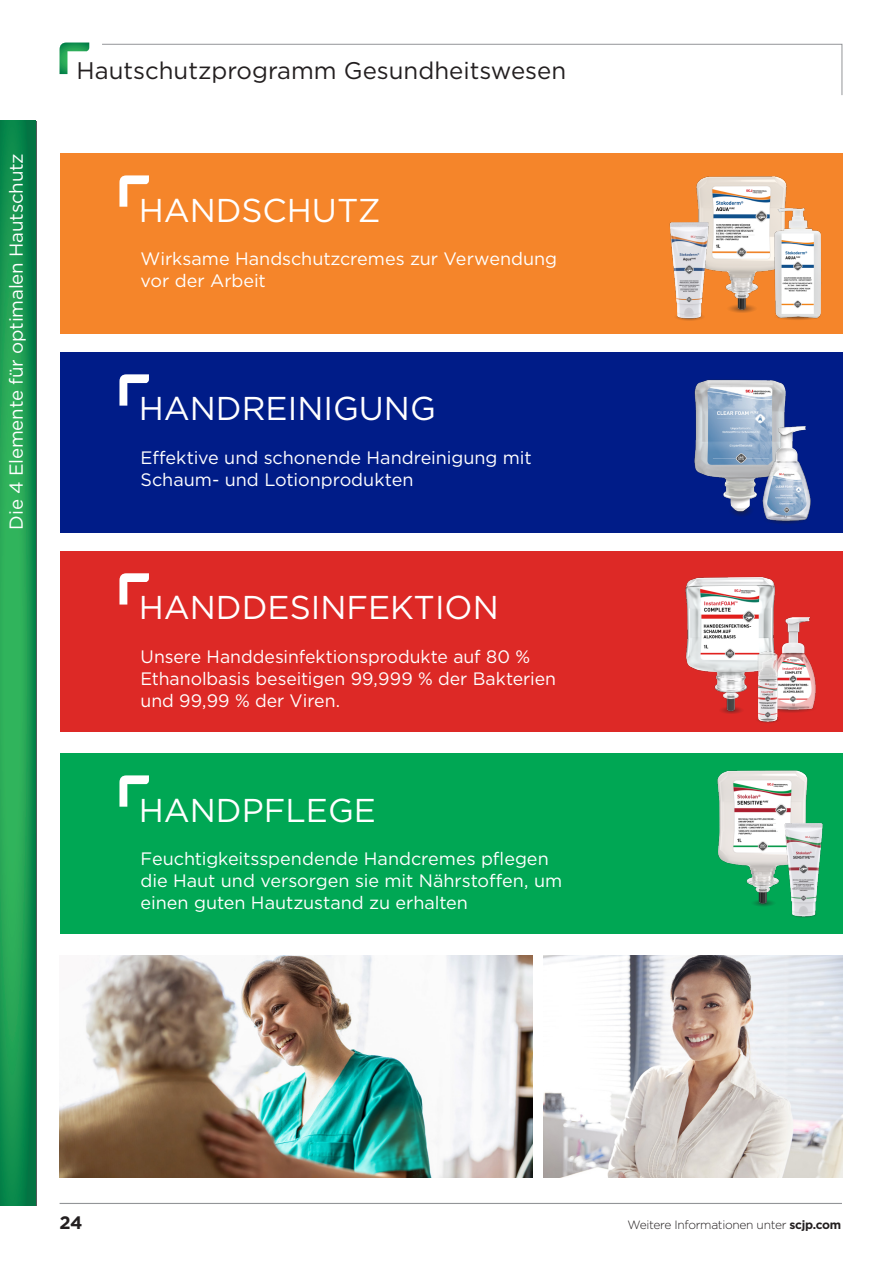
<style>
.page{position:relative;width:893px;height:1263px;background:#fff}
.page>*{position:absolute;margin:0;border:0;box-sizing:border-box;transform-origin:0 0}
.t1{font:33px "Gotham";color:#fff}
.t2{font:24px "Gotham";color:#231f20}
.t3{font:18.75px "Gotham";letter-spacing:-.01em;color:#fff}
.t4{font:18px/21.6px "Gotham";color:#fff}
.Uppercase_Body_Copy{font:700 18px "Gotham";color:#231f20}
.t5{font:300 12px "Gotham";letter-spacing:-.025em;color:#231f20}
.s1{font-weight:700}
</style>
<div class="page">
<div style="left:0;top:121px;width:36px;height:1084px;background:#047343"></div>
<svg style="left:0;top:121px;width:35px;height:1084px;background:#1d9b52"></svg>
<hr style="left:60px;top:1203px;width:782px;height:1px;background:#939598">
<div style="left:60px;top:551px;width:782px;height:180px;background:#dd2926"></div>
<div style="left:60px;top:753px;width:782px;height:180px;background:#00a754"></div>
<svg style="left:60px;top:43px;width:29px;height:31px"></svg>
<svg style="left:102px;top:44px;width:741px;height:51px"></svg>
<img style="left:543px;top:955px;width:299px;height:222px">
<img style="left:60px;top:955px;width:473px;height:222px">
<svg style="left:750px;top:898px;width:26px;height:9px"></svg>
<img style="left:717px;top:770px;width:91px;height:134px">
<div style="left:788px;top:909px;width:30px;height:9px;background:#029b4f;border-radius:50%"></div>
<img style="left:785px;top:822px;width:38px;height:95px">
<img style="left:685px;top:576px;width:91px;height:138px">
<img style="left:767px;top:613px;width:49px;height:100px">
<img style="left:754px;top:647px;width:27px;height:76px">
<div style="left:60px;top:153px;width:782px;height:180px;background:#f5852a"></div>
<svg style="left:119px;top:175px;width:30px;height:32px"></svg>
<img style="left:696px;top:176px;width:91px;height:137px">
<img style="left:770px;top:194px;width:52px;height:126px">
<svg style="left:673px;top:312px;width:33px;height:9px"></svg>
<img style="left:670px;top:221px;width:40px;height:98px">
<div style="left:60px;top:352px;width:782px;height:180px;background:#001c88"></div>
<svg style="left:119px;top:374px;width:30px;height:32px"></svg>
<svg style="left:119px;top:573px;width:30px;height:31px"></svg>
<svg style="left:119px;top:775px;width:30px;height:32px"></svg>
<svg style="left:728px;top:502px;width:26px;height:16px"></svg>
<img style="left:694px;top:379px;width:92px;height:134px">
<img style="left:753px;top:414px;width:58px;height:110px">
<p class="t3" style="left:4px;top:530px;width:378px;rotate:-90deg">Die 4 Elemente für optimalen Hautschutz</p>
<p class="t2" style="left:77px;top:55px;width:491px">Hautschutzprogramm Gesundheitswesen</p>
<p class="t1" style="left:139px;top:189px;width:243px">HANDSCHUTZ</p>
<p class="t4" style="left:141px;top:248px;width:418px">Wirksame Handschutzcremes zur Verwendung vor der Arbeit</p>
<p class="t1" style="left:139px;top:388px;width:299px">HANDREINIGUNG</p>
<p class="t4" style="left:141px;top:447px;width:393px">Effektive und schonende Handreinigung mit<br>Schaum- und Lotionprodukten</p>
<p class="t1" style="left:139px;top:587px;width:361px">HANDDESINFEKTION</p>
<p class="t4" style="left:141px;top:646px;width:417px">Unsere Handdesinfektionsprodukte auf 80 %<br>Ethanolbasis beseitigen 99,999 % der Bakterien und 99,99 % der Viren.</p>
<p class="t1" style="left:139px;top:789px;width:239px">HANDPFLEGE</p>
<p class="t4" style="left:141px;top:848px;width:423px">Feuchtigkeitsspendende Handcremes pflegen die Haut und versorgen sie mit Nährstoffen, um einen guten Hautzustand zu erhalten</p>
<p class="Uppercase_Body_Copy" style="left:60px;top:1211px;width:24px">24</p>
<p class="t5" style="left:628px;top:1217px;width:215px">Weitere Informationen unter <span class="s1">scjp.com</span></p>
</div>
